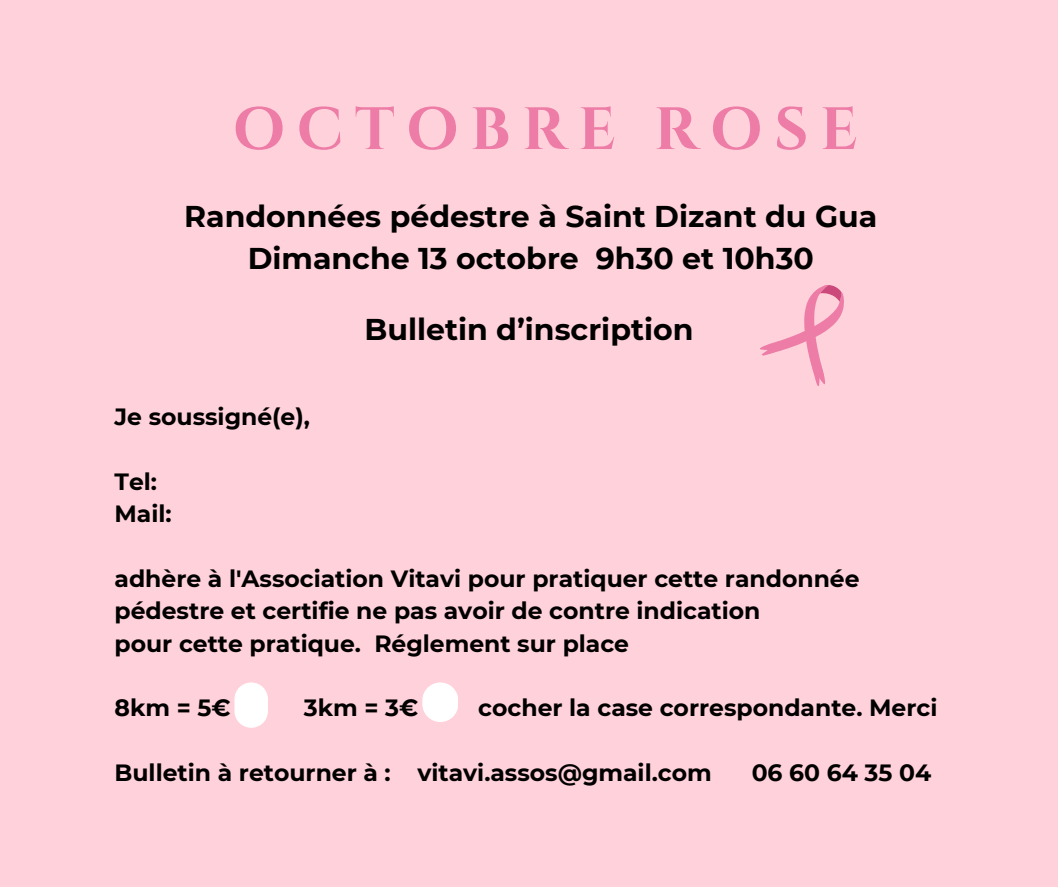
<style>
.page{position:relative;width:1058px;height:887px;background:#fff}
.page>*{position:absolute;margin:0;border:0;box-sizing:border-box;transform-origin:0 0}
.t1{font:700 59.55px "Cinzel";letter-spacing:.195em;color:#ed7ca7}
.t2{font:700 30px/41.7px "Montserrat";color:#000;text-align:center}
.t3{font:700 23.55px/32.4px "Montserrat";color:#000}
</style>
<div class="page">
<div style="left:0;top:0;width:1058px;height:886px;background:#ffd1da"></div>
<svg style="left:760px;top:285px;width:84px;height:101px"></svg>
<svg style="left:234px;top:682px;width:34px;height:45px"></svg>
<svg style="left:422px;top:682px;width:36px;height:40px"></svg>
<p class="t1" style="left:233px;top:91px;width:626px">OCTOBRE ROSE</p>
<p class="t2" style="left:184px;top:195px;width:694px">Randonnées pédestre à Saint Dizant du Gua<br>Dimanche 13 octobre 9h30 et 10h30</p>
<h1 class="t3" style="left:115px;top:400px;width:197px">Je soussigné(e),</h1>
<h2 class="t3" style="left:115px;top:465px;width:44px">Tel:</h2>
<p class="t3" style="left:115px;top:497px;width:59px">Mail:</p>
<p class="t2" style="left:364px;top:308px;width:330px">Bulletin d’inscription</p>
<h2 class="t3" style="left:115px;top:562px;width:746px">adhère à l'Association Vitavi pour pratiquer cette randonnée pédestre et certifie ne pas avoir de contre indication</h2>
<p class="t3" style="left:115px;top:627px;width:516px">pour cette pratique. Réglement sur place</p>
<p class="t3" style="left:115px;top:691px;width:118px">8km = 5€</p>
<p class="t3" style="left:304px;top:691px;width:116px">3km = 3€</p>
<p class="t3" style="left:478px;top:691px;width:460px">cocher la case correspondante. Merci</p>
<p class="t3" style="left:115px;top:756px;width:598px">Bulletin à retourner à : vitavi.assos@gmail.com</p>
<p class="t3" style="left:751px;top:756px;width:181px">06 60 64 35 04</p>
</div>
